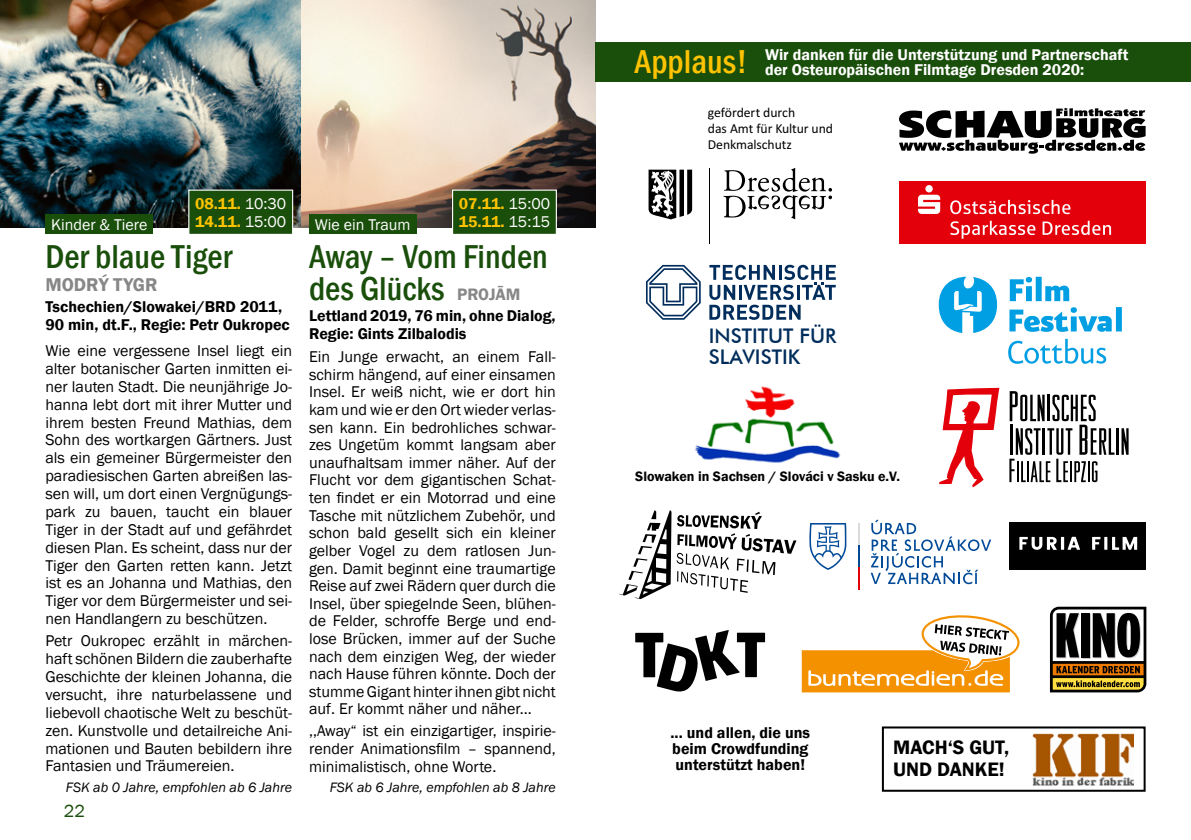
<style>
.page{position:relative;width:1191px;height:840px;background:#fff}
.page>*{position:absolute;margin:0;border:0;box-sizing:border-box;transform-origin:0 0}
.t1{font:500 condensed 34px/32px "Franklin Gothic";color:#1a4e0b}
.t2{font:500 20.2px/20.2px "Futura BT";color:#002d5c}
.t3{font:600 20px/22px "Franklin Gothic";color:#000}
.t4{font:600 19px "Franklin Gothic";color:#868786}
.t5{font:18px "Franklin Gothic";color:#1a4e0b}
.t6{font:16px/17.8px "Franklin Gothic";color:#000;text-align:justify}
.t7{font:600 16px/16px "Franklin Gothic";color:#000}
.t8{font:600 16px/14.8px "Franklin Gothic";color:#fff}
.t9{font:600 16px/18px "Franklin Gothic";color:#fdc300}
.t10{font:16px "Franklin Gothic";color:#fff}
.t11{font:italic 14px "Franklin Gothic";color:#000}
.t12{font:600 14px "Franklin Gothic";color:#000}
.t13{font:13.8px/16px "Calibri";letter-spacing:-.005em;color:#000}
.s1{font-weight:400;color:#fff}
.s2{font-weight:600;font-stretch:normal;font-size:17px;color:#868786}
.s3{font-weight:500;font-stretch:condensed;font-size:34px;color:#fdc300}
</style>
<div class="page">
<img style="left:0;top:0;width:595px;height:227px">
<svg style="left:870px;top:519px;width:121px;height:65px"></svg>
<svg style="left:858px;top:523px;width:1px;height:66px"></svg>
<svg style="left:809px;top:523px;width:37px;height:46px"></svg>
<img style="left:695px;top:386px;width:146px;height:77px">
<div style="left:595px;top:43px;width:596px;height:39px;background:#1a4e0b"></div>
<img style="left:1032px;top:733px;width:102px;height:51px">
<div style="left:899px;top:181px;width:246px;height:63px;background:#e3000b"></div>
<svg style="left:950px;top:221px;width:85px;height:17px"></svg>
<svg style="left:1042px;top:221px;width:69px;height:14px"></svg>
<svg style="left:918px;top:185px;width:22px;height:29px"></svg>
<svg style="left:950px;top:200px;width:120px;height:14px"></svg>
<svg style="left:1009px;top:276px;width:60px;height:25px"></svg>
<svg style="left:1009px;top:307px;width:112px;height:24px"></svg>
<svg style="left:1008px;top:338px;width:98px;height:25px"></svg>
<svg style="left:938px;top:276px;width:59px;height:57px"></svg>
<svg style="left:1050px;top:606px;width:96px;height:86px"></svg>
<svg style="left:801px;top:615px;width:219px;height:77px"></svg>
<hr style="left:1116px;top:428px;width:2px;height:26px;background:#000">
<svg style="left:1121px;top:428px;width:7px;height:26px"></svg>
<svg style="left:1009px;top:391px;width:105px;height:91px"></svg>
<svg style="left:939px;top:387px;width:60px;height:100px"></svg>
<svg style="left:709px;top:264px;width:126px;height:55px"></svg>
<svg style="left:646px;top:265px;width:54px;height:54px"></svg>
<svg style="left:635px;top:630px;width:130px;height:62px"></svg>
<svg style="left:899px;top:108px;width:246px;height:46px"></svg>
<svg style="left:618px;top:510px;width:178px;height:88px"></svg>
<svg style="left:648px;top:169px;width:44px;height:50px"></svg>
<svg style="left:723px;top:168px;width:109px;height:51px"></svg>
<hr style="left:708px;top:168px;width:1px;height:76px;background:#000">
<div style="left:882px;top:726px;width:263px;height:65px;border:2px solid #000"></div>
<div style="left:45px;top:214px;width:108px;height:20px;background:#1a4e0b"></div>
<svg style="left:188px;top:189px;width:106px;height:45px;background:#255517"></svg>
<div style="left:309px;top:214px;width:108px;height:20px;background:#1a4e0b"></div>
<svg style="left:451px;top:189px;width:106px;height:45px;background:#265618"></svg>
<img style="left:1009px;top:522px;width:136px;height:47px">
<p class="t10" style="left:51px;top:214px;width:98px">Kinder &amp; Tiere</p>
<p class="t9" style="left:195px;top:194px;width:93px">08.11. <span class="s1">10:30<br></span>14.11. <span class="s1">15:00</span></p>
<p class="t10" style="left:315px;top:214px;width:97px">Wie ein Traum</p>
<p class="t9" style="left:459px;top:194px;width:93px">07.11. <span class="s1">15:00<br></span>15.11. <span class="s1">15:15</span></p>
<h1 class="t1" style="left:45px;top:240px;width:188px">Der blaue Tiger</h1>
<p class="t4" style="left:45px;top:272px;width:114px">Mod rý Tygr</p>
<p class="t7" style="left:45px;top:297px;width:246px;line-height:18px">Tschechien/Slowakei/BRD 2011,<br>90 min, dt.F., Regie: Petr Oukropec</p>
<p class="t6" style="left:45px;top:342px;width:248px">Wie eine vergessene Insel liegt ein alter botanischer Garten inmitten ei&shy;ner lauten Stadt. Die neunjährige Jo&shy;hanna lebt dort mit ihrer Mutter und ihrem besten Freund Mathias, dem Sohn des wortkargen Gärtners. Just als ein gemeiner Bürgermeister den paradiesischen Garten abreißen las&shy;sen will, um dort einen Vergnügungs&shy;park zu bauen, taucht ein blauer Tiger in der Stadt auf und gefährdet diesen Plan. Es scheint, dass nur der Tiger den Garten retten kann. Jetzt ist es an Johanna und Mathias, den Tiger vor dem Bürgermeister und sei&shy;nen Handlangern zu beschützen.</p>
<p class="t6" style="left:45px;top:632px;width:248px">Petr Oukropec erzählt in märchen&shy;haft schönen Bildern die zauberhafte Geschichte der kleinen Johanna, die versucht, ihre naturbelassene und liebevoll chaotische Welt zu beschüt&shy;zen. Kunstvolle und detailreiche Ani&shy;mationen und Bauten bebildern ihre Fantasien und Träumereien.</p>
<h1 class="t1" style="left:309px;top:240px;width:240px">Away – Vom Finden des Glücks <span class="s2">Projām</span></h1>
<p class="t7" style="left:309px;top:306px;width:248px;line-height:18px">Lettland 2019, 76 min, ohne Dialog,<br>Regie: Gints Zilbalodis</p>
<p class="t6" style="left:309px;top:348px;width:248px">Ein Junge erwacht, an einem Fall&shy;schirm hängend, auf einer einsamen Insel. Er weiß nicht, wie er dort hin kam und wie er den Ort wieder verlas&shy;sen kann. Ein bedrohliches schwar&shy;zes Ungetüm kommt langsam aber unaufhaltsam immer näher. Auf der Flucht vor dem gigantischen Schat&shy;ten findet er ein Motorrad und eine Tasche mit nützlichem Zubehör, und schon bald gesellt sich ein kleiner gelber Vogel zu dem ratlosen Jun&shy;gen. Damit beginnt eine traumartige Reise auf zwei Rädern quer durch die Insel, über spiegelnde Seen, blühen&shy;de Felder, schroffe Berge und end&shy;lose Brücken, immer auf der Suche nach dem einzigen Weg, der wieder nach Hause führen könnte. Doch der stumme Gigant hinter ihnen gibt nicht auf. Er kommt näher und näher...</p>
<p class="t6" style="left:309px;top:722px;width:248px">,,Away“ ist ein einzigartiger, inspirie&shy;render Animationsfilm – spannend, minimalistisch, ohne Worte.</p>
<p class="t11" style="left:66px;top:777px;width:228px">FSK ab 0 Jahre, empfohlen ab 6 Jahre</p>
<p class="t11" style="left:330px;top:777px;width:228px">FSK ab 6 Jahre, empfohlen ab 8 Jahre</p>
<p class="t5" style="left:64px;top:799px;width:23px">22</p>
<p class="t8" style="left:634px;top:47px;width:495px;text-indent:130px">Wir danken für die Unterstützung und Partnerschaft<br><span class="s3">Applaus!</span> der Osteuropäischen Filmtage Dresden 2020:</p>
<p class="t13" style="left:708px;top:104px;width:127px">gefördert durch<br>das Amt für Kultur und<br>Denkmalschutz</p>
<p class="t2" style="left:709px;top:326px;width:129px">INSTITUT FÜR<br>SLAVI STI K</p>
<p class="t12" style="left:635px;top:467px;width:266px">Slowaken in Sachsen / Slováci v Sasku e.V.</p>
<p class="t7" style="left:670px;top:724px;width:141px;text-align:justify">... und allen, die uns beim Crowdfunding unterstützt haben!</p>
<p class="t3" style="left:893px;top:735px;width:118px">Mach‘s gut, und danke!</p>
</div>
